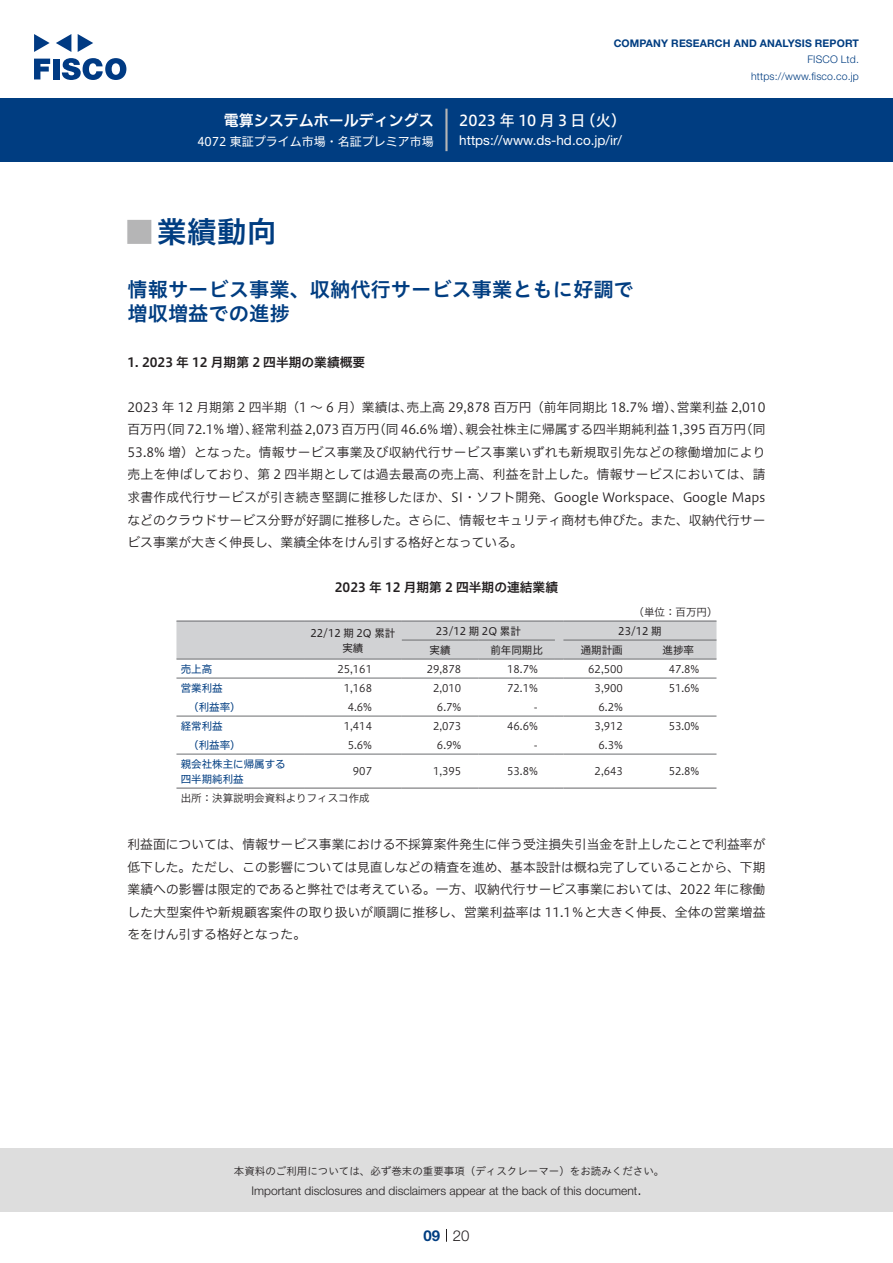
<style>
.page{position:relative;width:893px;height:1263px;background:#fff}
.page>*{position:absolute;margin:0;border:0;box-sizing:border-box;transform-origin:0 0}
.t1{font:30px "Hiragino UD Sans Std N W6";color:#003d81}
.t2{font:24px "Hiragino UD Sans Std N W6";color:#b5b5b6}
.t3{font:20.25px/24px "Hiragino UD Sans Std W6";color:#003d81}
.t4{font:15px "Hiragino UD Sans F Std N W6";color:#fff}
.t5{font:15px "Hiragino UD Sans F Std N W5";letter-spacing:.21em;color:#fff}
.t6{font:300 15px "Helvetica Neue LT Std";color:#231f20}
.t7{font:700 15px "Helvetica Neue LT Std";color:#003d81}
.t8{font:13.5px "Helvetica Neue LT Std";color:#fff}
.t9{font:12.75px/22.5px "Hiragino UD Sans F Std N W3";color:#231f20}
.t10{font:12.75px "Hiragino UD Sans F Std N W6";color:#231f20}
.t11{font:300 12px "Helvetica Neue LT Std";color:#231f20}
.t12{font:12px "Hiragino UD Sans F Std N W4";color:#fff}
.t13{font:10.5px "Hiragino UD Sans F Std N W3";color:#231f20}
.t14{font:10.5px/15px "Hiragino UD Sans F Std N W4";color:#231f20;text-align:center}
.t15{font:10.5px "Hiragino UD Sans Std W3";color:#231f20}
.t16{font:10.5px/19px "Hiragino UD Sans F Std N W4";color:#003d81}
.t17{font:700 10.5px "Helvetica Neue LT Std";letter-spacing:.015em;color:#003d81}
.t18{font:300 10.5px/16.5px "Helvetica Neue LT Std";letter-spacing:.015em;color:#003d81;text-align:right}
</style>
<div class="page">
<div style="left:0;top:1148px;width:893px;height:64px;background:#ddd"></div>
<svg style="left:34px;top:59px;width:16px;height:20px"></svg>
<div style="left:53px;top:59px;width:6px;height:20px;background:#003a83"></div>
<svg style="left:62px;top:58px;width:64px;height:22px"></svg>
<svg style="left:34px;top:34px;width:16px;height:18px"></svg>
<svg style="left:78px;top:34px;width:15px;height:18px"></svg>
<svg style="left:56px;top:34px;width:15px;height:18px"></svg>
<div style="left:0;top:98px;width:893px;height:64px;background:#003d81"></div>
<hr style="left:445px;top:109px;width:3px;height:42px;background:#b5b5b6">
<svg style="left:446px;top:1229px;width:1px;height:13px"></svg>
<hr style="left:176px;top:678px;width:128px;height:1px;background:#6c6d70">
<hr style="left:304px;top:678px;width:98px;height:1px;background:#6c6d70">
<hr style="left:402px;top:678px;width:76px;height:1px;background:#6c6d70">
<hr style="left:478px;top:678px;width:77px;height:1px;background:#6c6d70">
<hr style="left:563px;top:678px;width:77px;height:1px;background:#6c6d70">
<hr style="left:640px;top:678px;width:76px;height:1px;background:#6c6d70">
<hr style="left:176px;top:716px;width:128px;height:1px;background:#6c6d70">
<hr style="left:304px;top:716px;width:98px;height:1px;background:#6c6d70">
<hr style="left:402px;top:716px;width:76px;height:1px;background:#6c6d70">
<hr style="left:478px;top:716px;width:77px;height:1px;background:#6c6d70">
<hr style="left:563px;top:716px;width:77px;height:1px;background:#6c6d70">
<hr style="left:640px;top:716px;width:76px;height:1px;background:#6c6d70">
<hr style="left:176px;top:754px;width:128px;height:1px;background:#6c6d70">
<hr style="left:304px;top:754px;width:98px;height:1px;background:#6c6d70">
<hr style="left:402px;top:754px;width:76px;height:1px;background:#6c6d70">
<hr style="left:478px;top:754px;width:77px;height:1px;background:#6c6d70">
<hr style="left:563px;top:754px;width:77px;height:1px;background:#6c6d70">
<hr style="left:640px;top:754px;width:76px;height:1px;background:#6c6d70">
<svg style="left:176px;top:620px;width:540px;height:40px;background:#cbccce"></svg>
<hr style="left:563px;top:620px;width:77px;height:2px;background:#6c6d70">
<hr style="left:640px;top:620px;width:76px;height:2px;background:#6c6d70">
<hr style="left:176px;top:787px;width:128px;height:2px;background:#6c6d70">
<hr style="left:304px;top:787px;width:98px;height:2px;background:#6c6d70">
<hr style="left:402px;top:787px;width:76px;height:2px;background:#6c6d70">
<hr style="left:478px;top:787px;width:77px;height:2px;background:#6c6d70">
<svg style="left:555px;top:787px;width:8px;height:2px"></svg>
<hr style="left:563px;top:787px;width:77px;height:2px;background:#6c6d70">
<hr style="left:640px;top:787px;width:76px;height:2px;background:#6c6d70">
<p class="t4" style="left:224px;top:109px;width:212px">電算システムホールディングス</p>
<p class="t12" style="left:197px;top:132px;width:238px">4072 東証プライム市場・名証プレミア市場</p>
<p class="t17" style="left:614px;top:37px;width:247px">COMPANY RESEARCH AND ANALYSIS REPORT</p>
<p class="t18" style="left:751px;top:51px;width:109px">FISCO Ltd. https://www.fisco.co j p.</p>
<p class="t5" style="left:581px;top:109px;width:47px">（火(</p>
<p class="t5" style="left:459px;top:109px;width:128px">2023年10月3日</p>
<p class="t8" style="left:459px;top:132px;width:164px">https: / / w w w . d s - h d . c o j p. /i r/</p>
<h1 class="t1" style="left:157px;top:209px;width:121px">業績動向</h1>
<h2 class="t2" style="left:128px;top:213px;width:25px">█</h2>
<h3 class="t3" style="left:128px;top:276px;width:508px">情報サービス事業、収納代行サービス事業ともに好調で増収増益での進捗</h3>
<p class="t10" style="left:128px;top:352px;width:239px">1. 2023 年 12 月期第 2 四半期の業績概要</p>
<p class="t9" style="left:407px;top:395px;width:278px">売上高 29,878 百万円（前年同期比 18.7% 増）、</p>
<p class="t9" style="left:677px;top:395px;width:90px">営業利益 2,010</p>
<p class="t9" style="left:128px;top:395px;width:287px">2023 年 12 月期第 2 四半期（1 ～ 6 月）業績は、</p>
<p class="t9" style="left:252px;top:418px;width:129px">経常利益 2,073 百万円</p>
<p class="t9" style="left:466px;top:418px;width:282px">親会社株主に帰属する四半期純利益 1,395 百万円</p>
<p class="t9" style="left:159px;top:418px;width:100px">（同 72.1% 増）、</p>
<p class="t9" style="left:373px;top:418px;width:100px">（同 46.6% 増）、</p>
<p class="t9" style="left:740px;top:418px;width:27px">（同</p>
<p class="t9" style="left:128px;top:418px;width:639px">百万円<br>53.8% 増）となった。情報サービス事業及び収納代行サービス事業いずれも新規取引先などの稼働増加により売上を伸ばしており、第 2 四半期としては過去最高の売上高、利益を計上した。情報サービスにおいては、請求書作成代行サービスが引き続き堅調に推移したほか、SI・ソフト開発、Google Workspace、Google Mapsなどのクラウドサービス分野が好調に推移した。さらに、情報セキュリティ商材も伸びた。また、収納代行サービス事業が大きく伸長し、業績全体をけん引する格好となっている。</p>
<p class="t10" style="left:335px;top:577px;width:225px">2023 年 12 月期第 2 四半期の連結業績</p>
<p class="t13" style="left:633px;top:604px;width:85px">（単位：百万円(</p>
<p class="t14" style="left:310px;top:624px;width:86px">22/12 期 2Q 累計実績</p>
<p class="t14" style="left:618px;top:622px;width:45px">23/12 期</p>
<p class="t14" style="left:436px;top:622px;width:86px">23/12 期 2Q 累計</p>
<p class="t14" style="left:490px;top:641px;width:54px">前年同期比</p>
<p class="t14" style="left:430px;top:641px;width:22px">実績</p>
<p class="t14" style="left:662px;top:641px;width:33px">進捗率</p>
<p class="t14" style="left:581px;top:641px;width:43px">通期計画</p>
<p class="t16" style="left:181px;top:658px;width:33px">売上高</p>
<p class="t13" style="left:337px;top:661px;width:36px">25,161</p>
<p class="t13" style="left:427px;top:661px;width:36px">29,878</p>
<p class="t13" style="left:507px;top:661px;width:32px">18.7%</p>
<p class="t13" style="left:588px;top:661px;width:36px">62,500</p>
<p class="t13" style="left:669px;top:661px;width:32px">47.8%</p>
<p class="t16" style="left:181px;top:677px;width:43px">営業利益</p>
<p class="t13" style="left:344px;top:680px;width:30px">1,168</p>
<p class="t13" style="left:433px;top:680px;width:30px">2,010</p>
<p class="t13" style="left:507px;top:680px;width:32px">72.1%</p>
<p class="t13" style="left:595px;top:680px;width:30px">3,900</p>
<p class="t13" style="left:669px;top:680px;width:32px">51.6%</p>
<p class="t16" style="left:188px;top:696px;width:54px">（利益率(</p>
<p class="t13" style="left:348px;top:699px;width:26px">4.6%</p>
<p class="t13" style="left:437px;top:699px;width:26px">6.7%</p>
<p class="t13" style="left:534px;top:699px;width:5px">-</p>
<p class="t13" style="left:599px;top:699px;width:26px">6.2%</p>
<p class="t16" style="left:181px;top:715px;width:43px">経常利益</p>
<p class="t13" style="left:344px;top:718px;width:30px">1,414</p>
<p class="t13" style="left:433px;top:718px;width:30px">2,073</p>
<p class="t13" style="left:507px;top:718px;width:32px">46.6%</p>
<p class="t13" style="left:595px;top:718px;width:30px">3,912</p>
<p class="t13" style="left:669px;top:718px;width:32px">53.0%</p>
<p class="t16" style="left:181px;top:734px;width:106px;text-indent:8px">（利益率(<br>親会社株主に帰属する</p>
<p class="t13" style="left:348px;top:737px;width:26px">5.6%</p>
<p class="t13" style="left:437px;top:737px;width:26px">6.9%</p>
<p class="t13" style="left:599px;top:737px;width:26px">6.3%</p>
<p class="t13" style="left:534px;top:737px;width:5px">-</p>
<p class="t13" style="left:595px;top:763px;width:30px">2,643</p>
<p class="t13" style="left:433px;top:763px;width:30px">1,395</p>
<p class="t13" style="left:507px;top:763px;width:32px">53.8%</p>
<p class="t13" style="left:669px;top:763px;width:32px">52.8%</p>
<p class="t13" style="left:353px;top:763px;width:21px">907</p>
<p class="t16" style="left:181px;top:768px;width:64px">四半期純利益</p>
<p class="t13" style="left:181px;top:790px;width:190px">出所：決算説明会資料よりフィスコ作成</p>
<p class="t9" style="left:128px;top:832px;width:639px;text-align:justify">利益面については、情報サービス事業における不採算案件発生に伴う受注損失引当金を計上したことで利益率が低下した。ただし、この影響については見直しなどの精査を進め、基本設計は概ね完了していることから、下期業績への影響は限定的であると弊社では考えている。一方、収納代行サービス事業においては、2022 年に稼働した大型案件や新規顧客案件の取り扱いが順調に推移し、営業利益率は 11.1％と大きく伸長、全体の営業増益ををけん引する格好となった。</p>
<p class="t15" style="left:234px;top:1163px;width:432px">本資料のご利用については、必ず巻末の重要事項（ディスクレーマー）をお読みください。</p>
<p class="t6" style="left:637px;top:1180px;width:6px">.</p>
<p class="t11" style="left:251px;top:1183px;width:387px">Important disclosures and disclaimers appear at the back of this document</p>
<p class="t7" style="left:423px;top:1226px;width:18px">09</p>
<p class="t6" style="left:453px;top:1226px;width:18px">20</p>
</div>
